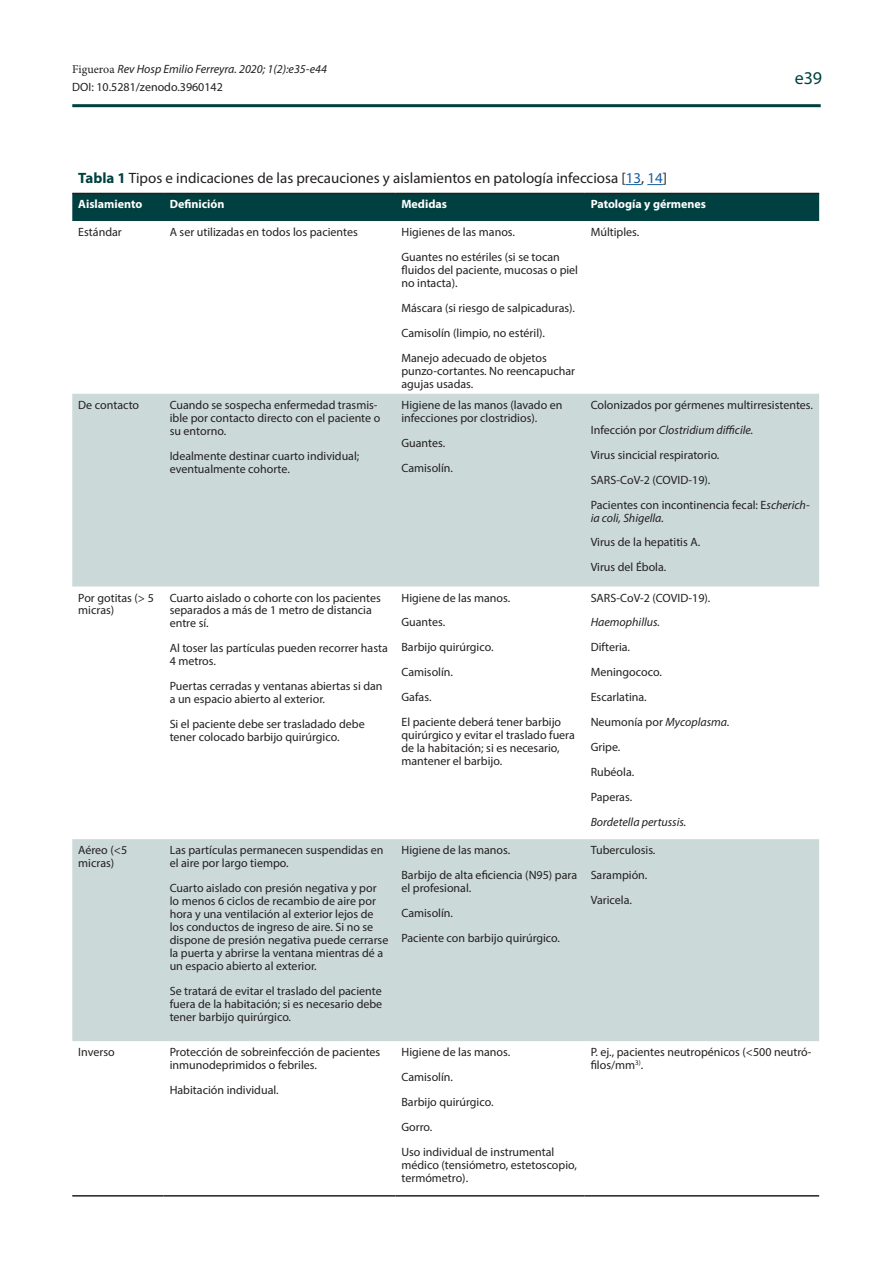
<style>
.page{position:relative;width:893px;height:1263px;background:#fff}
.page>*{position:absolute;margin:0;border:0;box-sizing:border-box;transform-origin:0 0}
.t1{font:18px "Myriad Pro";color:#004040}
.t2{font:15px "Myriad Pro";color:#231f20}
.t3{font:12px/12.9px "Myriad Pro";color:#231f20}
.t4{font:italic 12px "Myriad Pro";color:#231f20}
.t5{font:700 12px "Myriad Pro";color:#fff}
.s1{font-family:"Minion Pro";font-style:normal}
.s2{font-weight:700;color:#004040}
.s3{color:#175d9e}
.s4{font-style:normal}
.s5{font-style:italic}
</style>
<div class="page">
<hr style="left:72px;top:104px;width:749px;height:3px;background:#004040">
<div style="left:72px;top:194px;width:747px;height:27px;background:#004040"></div>
<svg style="left:72px;top:394px;width:747px;height:647px;fill:#ccd9d9"></svg>
<hr style="left:72px;top:1195px;width:92px;height:1px;background:#231f20">
<hr style="left:164px;top:1195px;width:231px;height:1px;background:#231f20">
<hr style="left:395px;top:1195px;width:190px;height:1px;background:#231f20">
<hr style="left:585px;top:1195px;width:234px;height:1px;background:#231f20">
<hr style="left:72px;top:193px;width:92px;height:1px;background:#231f20">
<hr style="left:164px;top:193px;width:231px;height:1px;background:#231f20">
<hr style="left:395px;top:193px;width:190px;height:1px;background:#231f20">
<hr style="left:585px;top:193px;width:234px;height:1px;background:#231f20">
<svg style="left:626px;top:184px;width:15px;height:1px"></svg>
<svg style="left:647px;top:184px;width:16px;height:1px"></svg>
<p class="t4" style="left:72px;top:61px;width:256px"><span class="s1">Figueroa</span> Rev Hosp Emilio Ferreyra. 2020; 1(2):e35-e44</p>
<p class="t3" style="left:72px;top:81px;width:152px">DOI: 10.5281/zenodo.3960142</p>
<p class="t2" style="left:78px;top:169px;width:590px"><span class="s2">Tabla 1</span> Tipos e indicaciones de las precauciones y aislamientos en patología infecciosa [<span class="s3">13</span>, <span class="s3">14</span>]</p>
<p class="t5" style="left:78px;top:197px;width:66px">Aislamiento</p>
<p class="t5" style="left:170px;top:197px;width:56px">Definición</p>
<p class="t5" style="left:401px;top:197px;width:47px">Medidas</p>
<p class="t5" style="left:591px;top:197px;width:117px">Patología y gérmenes</p>
<p class="t3" style="left:78px;top:225px;width:45px">Estándar</p>
<p class="t3" style="left:170px;top:225px;width:190px">A ser utilizadas en todos los pacientes</p>
<p class="t3" style="left:401px;top:225px;width:115px">Higienes de las manos.</p>
<p class="t3" style="left:401px;top:250px;width:178px">Guantes no estériles (si se tocan fluidos del paciente, mucosas o piel no intacta).</p>
<p class="t3" style="left:401px;top:301px;width:175px">Máscara (si riesgo de salpicaduras).</p>
<p class="t3" style="left:401px;top:326px;width:145px">Camisolín (limpio, no estéril).</p>
<p class="t3" style="left:401px;top:351px;width:175px">Manejo adecuado de objetos punzo-cortantes. No reencapuchar agujas usadas.</p>
<p class="t3" style="left:591px;top:225px;width:50px">Múltiples.</p>
<p class="t1" style="left:795px;top:67px;width:29px">e39</p>
<p class="t3" style="left:78px;top:398px;width:62px">De contacto</p>
<p class="t3" style="left:170px;top:398px;width:212px">Cuando se sospecha enfermedad trasmis&shy;ible por contacto directo con el paciente o su entorno.</p>
<p class="t3" style="left:170px;top:449px;width:191px">Idealmente destinar cuarto individual; eventualmente cohorte.</p>
<p class="t3" style="left:401px;top:398px;width:163px">Higiene de las manos (lavado en infecciones por clostridios).</p>
<p class="t3" style="left:401px;top:436px;width:45px">Guantes.</p>
<p class="t3" style="left:401px;top:461px;width:53px">Camisolín.</p>
<p class="t3" style="left:78px;top:591px;width:77px">Por gotitas (&gt; 5 micras)</p>
<p class="t3" style="left:170px;top:591px;width:213px">Cuarto aislado o cohorte con los pacientes separados a más de 1 metro de distancia entre sí.</p>
<p class="t3" style="left:170px;top:642px;width:220px">Al toser las partículas pueden recorrer hasta<br>4 metros.</p>
<p class="t3" style="left:170px;top:680px;width:214px">Puertas cerradas y ventanas abiertas si dan a un espacio abierto al exterior.</p>
<p class="t3" style="left:170px;top:717px;width:196px">Si el paciente debe ser trasladado debe tener colocado barbijo quirúrgico.</p>
<p class="t3" style="left:401px;top:591px;width:110px">Higiene de las manos.</p>
<p class="t3" style="left:401px;top:616px;width:45px">Guantes.</p>
<p class="t3" style="left:401px;top:641px;width:94px">Barbijo quirúrgico.</p>
<p class="t3" style="left:401px;top:666px;width:53px">Camisolín.</p>
<p class="t3" style="left:401px;top:691px;width:32px">Gafas.</p>
<p class="t3" style="left:401px;top:716px;width:175px">El paciente deberá tener barbijo quirúrgico y evitar el traslado fuera de la habitación; si es necesario, mantener el barbijo.</p>
<p class="t3" style="left:78px;top:843px;width:50px">Aéreo (&lt;5 micras)</p>
<p class="t3" style="left:170px;top:843px;width:215px">Las partículas permanecen suspendidas en el aire por largo tiempo.</p>
<p class="t3" style="left:170px;top:881px;width:220px">Cuarto aislado con presión negativa y por lo menos 6 ciclos de recambio de aire por hora y una ventilación al exterior lejos de los conductos de ingreso de aire. Si no se dispone de presión negativa puede cerrarse la puerta y abrirse la ventana mientras dé a un espacio abierto al exterior.</p>
<p class="t3" style="left:170px;top:984px;width:214px;text-align:justify">Se tratará de evitar el traslado del paciente fuera de la habitación; si es necesario debe tener barbijo quirúrgico.</p>
<p class="t3" style="left:78px;top:1045px;width:38px">Inverso</p>
<p class="t3" style="left:170px;top:1045px;width:212px">Protección de sobreinfección de pacientes inmunodeprimidos o febriles.</p>
<p class="t3" style="left:170px;top:1083px;width:110px">Habitación individual.</p>
<p class="t3" style="left:401px;top:843px;width:110px">Higiene de las manos.</p>
<p class="t3" style="left:401px;top:868px;width:177px">Barbijo de alta eficiencia (N95) para el profesional.</p>
<p class="t3" style="left:401px;top:906px;width:53px">Camisolín.</p>
<p class="t3" style="left:401px;top:931px;width:160px">Paciente con barbijo quirúrgico.</p>
<p class="t3" style="left:401px;top:1045px;width:110px">Higiene de las manos.</p>
<p class="t3" style="left:401px;top:1070px;width:53px">Camisolín.</p>
<p class="t3" style="left:401px;top:1095px;width:94px">Barbijo quirúrgico.</p>
<p class="t3" style="left:401px;top:1120px;width:32px">Gorro.</p>
<p class="t3" style="left:401px;top:1145px;width:177px">Uso individual de instrumental médico (tensiómetro, estetoscopio, termómetro).</p>
<p class="t3" style="left:591px;top:398px;width:224px">Colonizados por gérmenes multirresistentes.</p>
<p class="t4" style="left:591px;top:422px;width:164px"><span class="s4">Infección por</span> Clostridium difficile.</p>
<p class="t3" style="left:591px;top:448px;width:130px">Virus sincicial respiratorio.</p>
<p class="t3" style="left:591px;top:473px;width:121px">SARS-CoV-2 (COVID-19).</p>
<p class="t3" style="left:591px;top:498px;width:220px">Pacientes con incontinencia fecal: E<span class="s5">scherich&shy;ia coli, Shigella.</span></p>
<p class="t3" style="left:591px;top:536px;width:111px">Virus de la hepatitis A.</p>
<p class="t3" style="left:591px;top:561px;width:77px">Virus del Ébola.</p>
<p class="t3" style="left:591px;top:591px;width:121px">SARS-CoV-2 (COVID-19).</p>
<p class="t4" style="left:591px;top:615px;width:71px">Haemophillus.</p>
<p class="t3" style="left:591px;top:641px;width:41px">Difteria.</p>
<p class="t3" style="left:591px;top:666px;width:73px">Meningococo.</p>
<p class="t3" style="left:591px;top:691px;width:58px">Escarlatina.</p>
<p class="t3" style="left:591px;top:716px;width:140px">Neumonía por <span class="s5">Mycoplasma.</span></p>
<p class="t3" style="left:591px;top:740px;width:31px">Gripe.</p>
<p class="t3" style="left:591px;top:765px;width:45px">Rubéola.</p>
<p class="t3" style="left:591px;top:790px;width:43px">Paperas.</p>
<p class="t4" style="left:591px;top:815px;width:97px">Bordetella pertussis.</p>
<p class="t3" style="left:591px;top:843px;width:66px">Tuberculosis.</p>
<p class="t3" style="left:591px;top:868px;width:58px">Sarampión.</p>
<p class="t3" style="left:591px;top:893px;width:43px">Varicela.</p>
<p class="t3" style="left:591px;top:1045px;width:222px">P. ej., pacientes neutropénicos (&lt;500 neutró&shy;filos/mm<sup>3)</sup>.</p>
</div>
